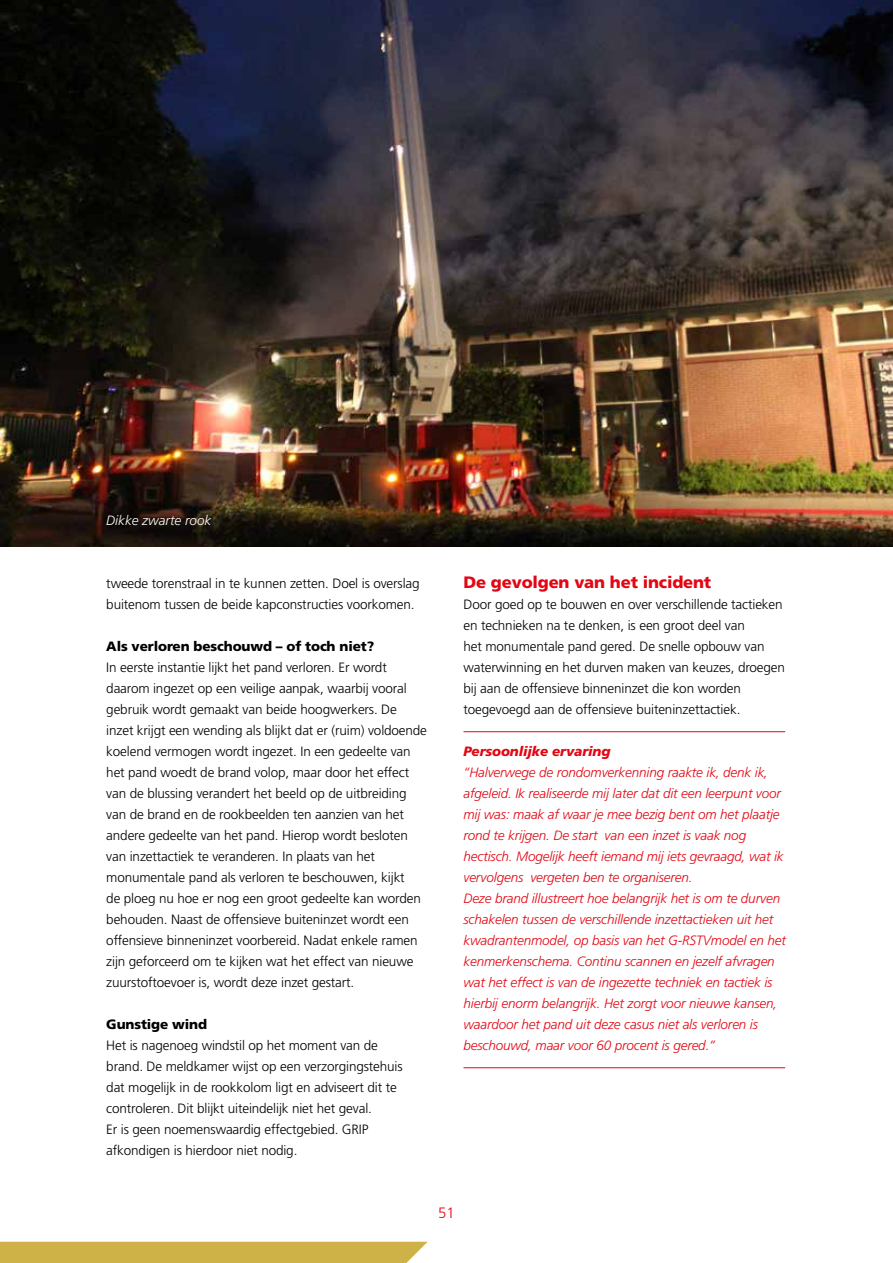
<style>
.page{position:relative;width:893px;height:1263px;background:#fff}
.page>*{position:absolute;margin:0;border:0;box-sizing:border-box;transform-origin:0 0}
.t1{font:900 16.5px "Frutiger LT Std";letter-spacing:-.01em;color:#e30613}
.t2{font:300 15px "Frutiger LT Std";color:#e30613}
.t3{font:300 13.5px/21px "Frutiger LT Std";letter-spacing:-.01em;color:#000}
.t4{font:italic 300 13.5px/21px "Frutiger LT Std";letter-spacing:-.01em;color:#e30613}
.t5{font:900 13.5px "Frutiger LT Std";letter-spacing:-.01em;color:#000}
.t6{font:italic 900 13.5px "Frutiger LT Std";letter-spacing:-.01em;color:#e30613}
.t7{font:italic 300 13.5px "Frutiger LT Std";color:#fff}
</style>
<div class="page">
<div style="left:0;top:1242px;width:428px;height:21px;background:#cfb247"></div>
<hr style="left:463px;top:731px;width:322px;height:1px;background:#e30613">
<hr style="left:463px;top:1067px;width:322px;height:1px;background:#e30613">
<img style="left:0;top:0;width:893px;height:546px">
<p class="t7" style="left:106px;top:513px;width:107px">Dikke zwarte rook</p>
<p class="t3" style="left:106px;top:573px;width:315px">tweede torenstraal in te kunnen zetten. Doel is overslag buitenom tussen de beide kapconstructies voorkomen.</p>
<p class="t5" style="left:106px;top:638px;width:269px">Als verloren beschouwd – of toch niet?</p>
<p class="t3" style="left:106px;top:657px;width:322px">In eerste instantie lijkt het pand verloren. Er wordt daarom ingezet op een veilige aanpak, waarbij vooral gebruik wordt gemaakt van beide hoogwerkers. De inzet krijgt een wending als blijkt dat er (ruim) voldoende koelend vermogen wordt ingezet. In een gedeelte van het pand woedt de brand volop, maar door het effect van de blussing verandert het beeld op de uitbreiding van de brand en de rookbeelden ten aanzien van het andere gedeelte van het pand. Hierop wordt besloten van inzettactiek te veranderen. In plaats van het monumentale pand als verloren te beschouwen, kijkt<br>de ploeg nu hoe er nog een groot gedeelte kan worden behouden. Naast de offensieve buiteninzet wordt een offensieve binneninzet voorbereid. Nadat enkele ramen zijn geforceerd om te kijken wat het effect van nieuwe zuurstoftoevoer is, wordt deze inzet gestart.</p>
<p class="t5" style="left:106px;top:1016px;width:102px">Gunstige wind</p>
<p class="t3" style="left:106px;top:1035px;width:298px">Het is nagenoeg windstil op het moment van de brand. De meldkamer wijst op een verzorgingstehuis dat mogelijk in de rookkolom ligt en adviseert dit te controleren. Dit blijkt uiteindelijk niet het geval.<br>Er is geen noemenswaardig effectgebied. GRIP afkondigen is hierdoor niet nodig.</p>
<p class="t1" style="left:463px;top:572px;width:249px">De gevolgen van het incident</p>
<p class="t3" style="left:463px;top:594px;width:323px">Door goed op te bouwen en over verschillende tactieken en technieken na te denken, is een groot deel van<br>het monumentale pand gered. De snelle opbouw van waterwinning en het durven maken van keuzes, droegen bij aan de offensieve binneninzet die kon worden toegevoegd aan de offensieve buiteninzettactiek.</p>
<p class="t6" style="left:463px;top:743px;width:148px">Persoonlijke ervaring</p>
<p class="t4" style="left:463px;top:762px;width:324px">“Halverwege de rondomverkenning raakte ik, denk ik, afgeleid. Ik realiseerde mij later dat dit een leerpunt voor mij was: maak af waar je mee bezig bent om het plaatje rond te krijgen. De start van een inzet is vaak nog hectisch. Mogelijk heeft iemand mij iets gevraagd, wat ik vervolgens vergeten ben te organiseren.<br>Deze brand illustreert hoe belangrijk het is om te durven schakelen tussen de verschillende inzettactieken uit het kwadrantenmodel, op basis van het G-RSTVmodel en het kenmerkenschema. Continu scannen en jezelf afvragen wat het effect is van de ingezette techniek en tactiek is hierbij enorm belangrijk. Het zorgt voor nieuwe kansen, waardoor het pand uit deze casus niet als verloren is beschouwd, maar voor 60 procent is gered.”</p>
<p class="t2" style="left:438px;top:1204px;width:18px">51</p>
</div>
